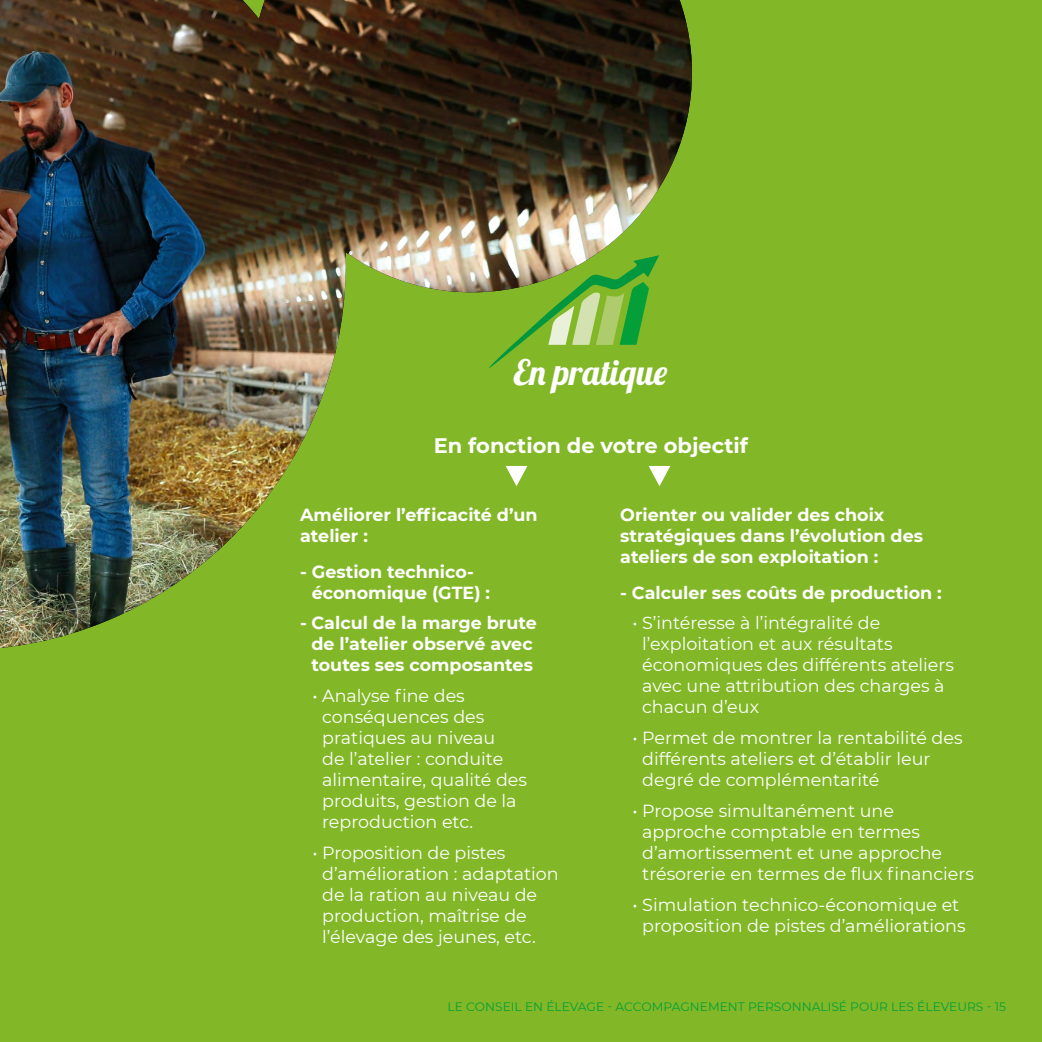
<style>
.page{position:relative;width:1042px;height:1042px;background:#82b827}
.page>*{position:absolute;margin:0;border:0;box-sizing:border-box;transform-origin:0 0}
.t1{font:35px "Lobster 1.4";color:#fff}
.t2{font:700 21px "Montserrat";color:#fff}
.t3{font:17.5px/21px "Montserrat";color:#fff}
.t4{font:700 17.5px/21px "Montserrat";color:#fff}
.t5{font:12.25px "Montserrat";color:#059f3a}
</style>
<div class="page">
<div style="left:0;top:648px;width:703px;height:22px;background:#82b827"></div>
<img style="left:0;top:0;width:703px;height:648px">
<svg style="left:506px;top:466px;width:21px;height:20px"></svg>
<svg style="left:648px;top:466px;width:22px;height:20px"></svg>
<h1 class="t1" style="left:513px;top:350px;width:155px">En pratique</h1>
<p class="t2" style="left:434px;top:431px;width:316px">En fonction de votre objectif</p>
<p class="t4" style="left:300px;top:503px;width:239px">Améliorer l’efficacité d’un atelier :</p>
<p class="t4" style="left:312px;top:560px;width:180px;text-indent:-12px">- Gestion technico&shy;économique (GTE) :</p>
<p class="t4" style="left:300px;top:612px;width:238px;text-align:center">- Calcul de la marge brute de l’atelier observé avec toutes ses composantes</p>
<p class="t3" style="left:322px;top:685px;width:206px;text-indent:-10px">• Analyse fine des conséquences des pratiques au niveau<br>de l’atelier : conduite alimentaire, qualité des produits, gestion de la reproduction etc.</p>
<p class="t3" style="left:322px;top:842px;width:238px;text-indent:-10px">• Proposition de pistes d’amélioration : adaptation de la ration au niveau de production, maîtrise de l’élevage des jeunes, etc.</p>
<p class="t4" style="left:620px;top:503px;width:304px">Orienter ou valider des choix stratégiques dans l’évolution des ateliers de son exploitation :</p>
<p class="t4" style="left:620px;top:581px;width:323px">- Calculer ses coûts de production :</p>
<p class="t3" style="left:642px;top:612px;width:313px;text-indent:-10px">• S’intéresse à l’intégralité de l’exploitation et aux résultats économiques des différents ateliers avec une attribution des charges à chacun d’eux</p>
<p class="t3" style="left:642px;top:727px;width:322px;text-indent:-10px">• Permet de montrer la rentabilité des différents ateliers et d’établir leur degré de complémentarité</p>
<p class="t3" style="left:642px;top:800px;width:333px;text-indent:-10px">• Propose simultanément une approche comptable en termes d’amortissement et une approche trésorerie en termes de flux financiers</p>
<p class="t3" style="left:632px;top:894px;width:334px;text-align:center">• Simulation technico-économique et proposition de pistes d’améliorations</p>
<p class="t5" style="left:448px;top:998px;width:560px">LE CONSEIL EN ÉLEVAGE - ACCOMPAGNEMENT PERSONNALISÉ POUR LES ÉLEVEURS - 15</p>
</div>
